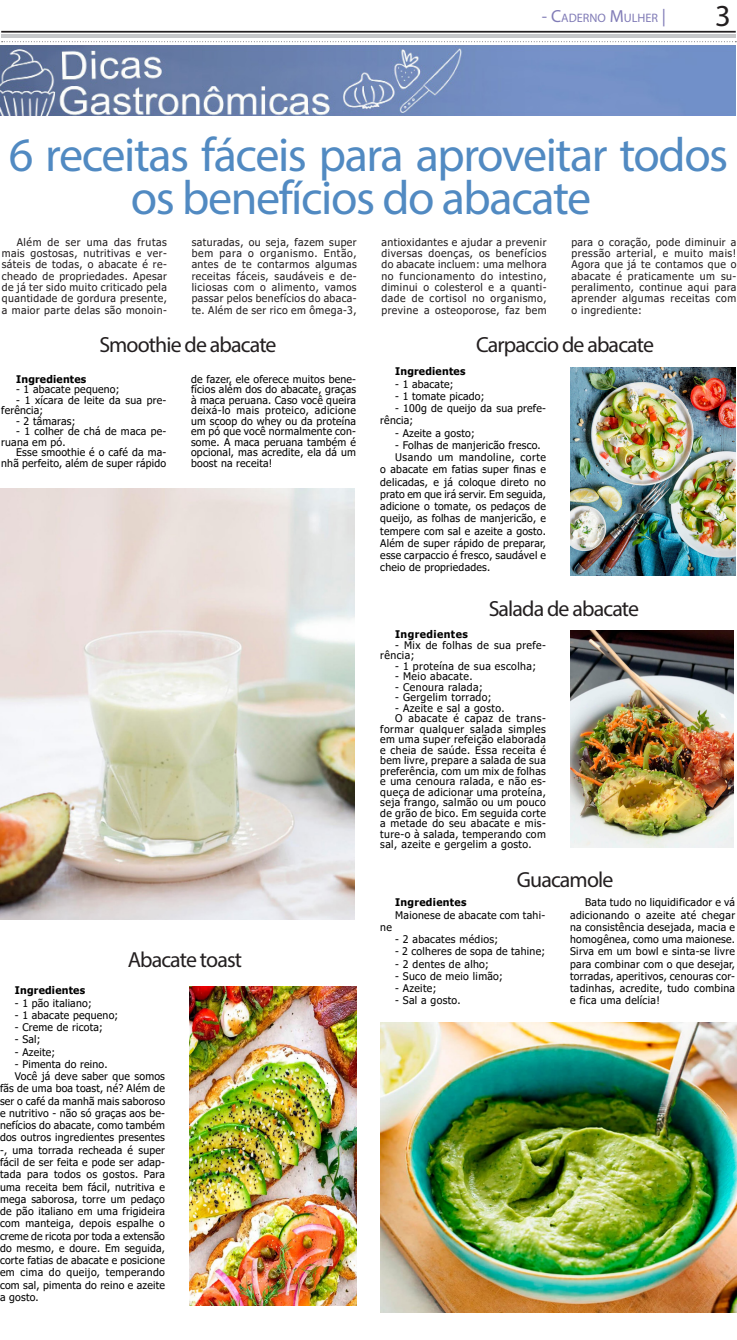
<style>
.page{position:relative;width:737px;height:1340px;background:#fff}
.page>*{position:absolute;margin:0;border:0;box-sizing:border-box;transform-origin:0 0}
.Texto_Jornal{font:48.12px/42.9px "Myriad Pro";letter-spacing:-.03em;color:#518ac2;text-align:center}
.t1{font:30.62px "Myriad Pro";color:#231f20}
.Texto_Jornal-2{font:21.88px "Myriad Pro";letter-spacing:-.04em;color:#231f20}
.t2{font:12.25px "Myriad Pro";color:#817cb7}
.Texto_Jornal-3{font:10.5px/12.2px "Tahoma";letter-spacing:.02em;color:#000;text-align:justify}
.Texto_Jornal-4{font:10.5px/11.4px "Tahoma";letter-spacing:.04em;color:#231f20;text-align:justify}
.Texto_Jornal-5{font:10.5px/10.5px "Tahoma";letter-spacing:.04em;color:#000}
.Texto_Jornal-6{font:700 10.5px "Tahoma";letter-spacing:.02em;color:#000}
.Texto_Jornal-7{font:700 10.5px "Tahoma";letter-spacing:.04em;color:#000}
.s1{font-size:17.5px}
</style>
<div class="page">
<hr style="left:1px;top:35px;width:734px;height:3px;background:#c7c8ca">
<hr style="left:1px;top:31px;width:734px;height:2px;background:#231f20">
<svg style="left:2px;top:41px;width:734px;height:1px"></svg>
<img style="left:1px;top:46px;width:734px;height:70px">
<img style="left:0;top:489px;width:355px;height:430px">
<img style="left:570px;top:367px;width:165px;height:208px">
<img style="left:571px;top:630px;width:163px;height:218px">
<img style="left:190px;top:986px;width:167px;height:319px">
<img style="left:380px;top:1022px;width:356px;height:290px">
<p class="t2" style="left:542px;top:11px;width:125px"><span class="s1">- C</span>ADERNO <span class="s1">M</span>ULHER <span class="s1">|</span></p>
<h2 class="t1" style="left:715px;top:-3px;width:17px">3</h2>
<p class="Texto_Jornal" style="left:9px;top:133px;width:721px">6 receitas fáceis para aproveitar todos os benefícios do abacate</p>
<p class="Texto_Jornal-4" style="left:2px;top:237px;width:166px;text-indent:15px">Além de ser uma das frutas mais gostosas, nutritivas e ver&shy;sáteis de todas, o abacate é re&shy;cheado de propriedades. Apesar de já ter sido muito criticado pela quantidade de gordura presente, a maior parte delas são monoin-</p>
<p class="Texto_Jornal-4" style="left:192px;top:237px;width:166px">saturadas, ou seja, fazem super bem para o organismo. Então, antes de te contarmos algumas receitas fáceis, saudáveis e de&shy;liciosas com o alimento, vamos passar pelos benefícios do abaca&shy;te. Além de ser rico em ômega-3,</p>
<p class="Texto_Jornal-4" style="left:381px;top:237px;width:166px">antioxidantes e ajudar a prevenir diversas doenças, os benefícios do abacate incluem: uma melhora no funcionamento do intestino, diminui o colesterol e a quanti&shy;dade de cortisol no organismo, previne a osteoporose, faz bem</p>
<p class="Texto_Jornal-4" style="left:571px;top:237px;width:166px">para o coração, pode diminuir a pressão arterial, e muito mais!<br>Agora que já te contamos que o abacate é praticamente um su&shy;peralimento, continue aqui para aprender algumas receitas com o ingrediente:</p>
<p class="Texto_Jornal-2" style="left:99px;top:331px;width:179px">Smoothie de abacate</p>
<p class="Texto_Jornal-6" style="left:16px;top:371px;width:72px">Ingredientes</p>
<p class="Texto_Jornal-3" style="left:16px;top:384px;width:105px">- 1 abacate pequeno;</p>
<p class="Texto_Jornal-3" style="left:1px;top:395px;width:166px;line-height:10.5px;text-indent:15px">- 1 xícara de leite da sua pre&shy;ferência;</p>
<p class="Texto_Jornal-3" style="left:16px;top:415px;width:61px">- 2 tâmaras;</p>
<p class="Texto_Jornal-3" style="left:1px;top:427px;width:166px;line-height:10.5px;text-indent:15px">- 1 colher de chá de maca pe&shy;ruana em pó.</p>
<p class="Texto_Jornal-3" style="left:1px;top:448px;width:166px;line-height:10.5px;text-align:right">Esse smoothie é o café da ma&shy;nhã perfeito, além de super rápido</p>
<p class="Texto_Jornal-3" style="left:191px;top:374px;width:166px;line-height:10.5px">de fazer, ele oferece muitos bene&shy;fícios além dos do abacate, graças à maca peruana. Caso você queira deixá-lo mais proteico, adicione um scoop do whey ou da proteína em pó que você normalmente con&shy;some. A maca peruana também é opcional, mas acredite, ela dá um boost na receita!</p>
<p class="Texto_Jornal-2" style="left:128px;top:946px;width:116px">Abacate toast</p>
<p class="Texto_Jornal-6" style="left:15px;top:983px;width:72px">Ingredientes</p>
<p class="Texto_Jornal-3" style="left:15px;top:997px;width:78px">- 1 pão italiano;</p>
<p class="Texto_Jornal-3" style="left:15px;top:1009px;width:105px">- 1 abacate pequeno;</p>
<p class="Texto_Jornal-3" style="left:15px;top:1021px;width:89px">- Creme de ricota;</p>
<p class="Texto_Jornal-3" style="left:15px;top:1034px;width:27px">- Sal;</p>
<p class="Texto_Jornal-3" style="left:15px;top:1046px;width:42px">- Azeite;</p>
<p class="Texto_Jornal-3" style="left:15px;top:1058px;width:94px">- Pimenta do reino.</p>
<p class="Texto_Jornal-3" style="left:0;top:1070px;width:166px;text-indent:15px">Você já deve saber que somos fãs de uma boa toast, né? Além de ser o café da manhã mais saboroso e nutritivo - não só graças aos be&shy;nefícios do abacate, como também dos outros ingredientes presentes -, uma torrada recheada é super fácil de ser feita e pode ser adap&shy;tada para todos os gostos. Para uma receita bem fácil, nutritiva e mega saborosa, torre um pedaço de pão italiano em uma frigideira com manteiga, depois espalhe o creme de ricota por toda a extensão do mesmo, e doure. Em seguida, corte fatias de abacate e posicione em cima do queijo, temperando com sal, pimenta do reino e azeite a gosto.</p>
<p class="Texto_Jornal-2" style="left:476px;top:331px;width:179px">Carpaccio de abacate</p>
<p class="Texto_Jornal-6" style="left:395px;top:364px;width:72px">Ingredientes</p>
<p class="Texto_Jornal-3" style="left:395px;top:378px;width:60px">- 1 abacate;</p>
<p class="Texto_Jornal-3" style="left:395px;top:390px;width:91px">- 1 tomate picado;</p>
<p class="Texto_Jornal-3" style="left:380px;top:403px;width:167px;text-indent:15px">- 100g de queijo da sua prefe&shy;rência;</p>
<p class="Texto_Jornal-3" style="left:395px;top:427px;width:81px">- Azeite a gosto;</p>
<p class="Texto_Jornal-3" style="left:395px;top:439px;width:147px">- Folhas de manjericão fresco.</p>
<p class="Texto_Jornal-3" style="left:380px;top:452px;width:167px;text-indent:15px">Usando um mandoline, corte o abacate em fatias super finas e delicadas, e já coloque direto no prato em que irá servir. Em seguida, adicione o tomate, os pedaços de queijo, as folhas de manjericão, e tempere com sal e azeite a gosto.<br>Além de super rápido de preparar, esse carpaccio é fresco, saudável e cheio de propriedades.</p>
<p class="Texto_Jornal-2" style="left:488px;top:595px;width:152px">Salada de abacate</p>
<p class="Texto_Jornal-7" style="left:395px;top:627px;width:74px">Ingredientes</p>
<p class="Texto_Jornal-5" style="left:380px;top:640px;width:167px;text-indent:15px">- Mix de folhas de sua prefe&shy;rência;</p>
<p class="Texto_Jornal-5" style="left:395px;top:661px;width:142px">- 1 proteína de sua escolha;</p>
<p class="Texto_Jornal-5" style="left:395px;top:672px;width:79px">- Meio abacate.</p>
<p class="Texto_Jornal-5" style="left:395px;top:682px;width:89px">- Cenoura ralada;</p>
<p class="Texto_Jornal-5" style="left:395px;top:693px;width:98px">- Gergelim torrado;</p>
<p class="Texto_Jornal-5" style="left:395px;top:703px;width:111px">- Azeite e sal a gosto.</p>
<p class="Texto_Jornal-3" style="left:380px;top:714px;width:167px;line-height:10.5px;text-indent:15px">O abacate é capaz de trans&shy;formar qualquer salada simples em uma super refeição elaborada e cheia de saúde. Essa receita é bem livre, prepare a salada de sua preferência, com um mix de folhas e uma cenoura ralada, e não es&shy;queça de adicionar uma proteína, seja frango, salmão ou um pouco de grão de bico. Em seguida corte a metade do seu abacate e mis&shy;ture-o à salada, temperando com sal, azeite e gergelim a gosto.</p>
<p class="Texto_Jornal-2" style="left:517px;top:866px;width:98px">Guacamole</p>
<p class="Texto_Jornal-6" style="left:395px;top:895px;width:73px">Ingredientes</p>
<p class="Texto_Jornal-3" style="left:395px;top:909px;width:152px">Maionese de abacate com tahi-</p>
<p class="Texto_Jornal-3" style="left:380px;top:921px;width:13px">ne</p>
<p class="Texto_Jornal-3" style="left:395px;top:933px;width:104px">- 2 abacates médios;</p>
<p class="Texto_Jornal-3" style="left:395px;top:946px;width:152px">- 2 colheres de sopa de tahine;</p>
<p class="Texto_Jornal-3" style="left:395px;top:958px;width:95px">- 2 dentes de alho;</p>
<p class="Texto_Jornal-3" style="left:395px;top:970px;width:109px">- Suco de meio limão;</p>
<p class="Texto_Jornal-3" style="left:395px;top:982px;width:43px">- Azeite;</p>
<p class="Texto_Jornal-3" style="left:395px;top:995px;width:67px">- Sal a gosto.</p>
<p class="Texto_Jornal-3" style="left:570px;top:897px;width:166px;text-indent:15px">Bata tudo no liquidificador e vá adicionando o azeite até chegar na consistência desejada, macia e homogênea, como uma maionese.<br>Sirva em um bowl e sinta-se livre para combinar com o que desejar, torradas, aperitivos, cenouras cor&shy;tadinhas, acredite, tudo combina e fica uma delícia!</p>
</div>
